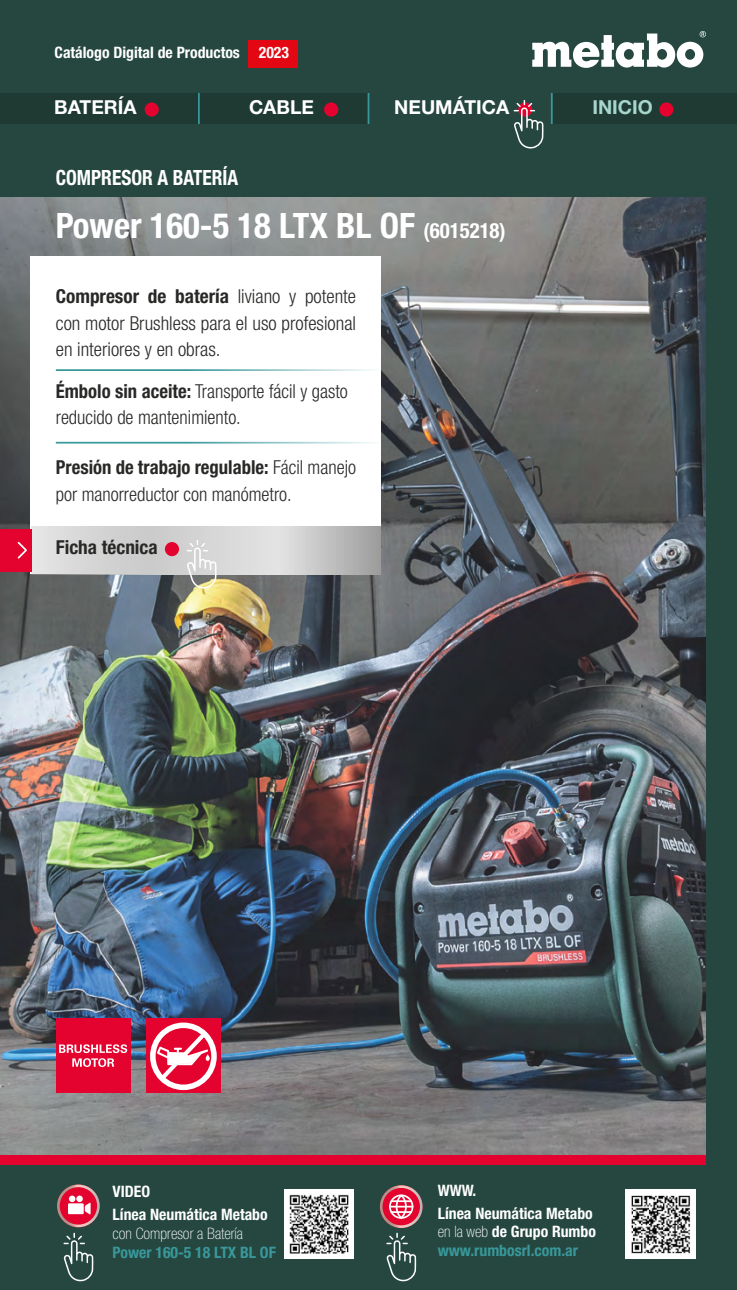
<style>
.page{position:relative;width:737px;height:1290px;background:#fff}
.page>*{position:absolute;margin:0;border:0;box-sizing:border-box;transform-origin:0 0}
.t1{font:700 condensed 35px "Helvetica Neue LT Std";color:#fff}
.t2{font:700 condensed 21px "Helvetica Neue LT Std";color:#fff;scale:.92 1}
.t3{font:300 condensed 19.25px/26.2px "Helvetica Neue";color:#282827}
.t4{font:700 condensed 19.25px "Helvetica Neue LT Std";color:#282827}
.t5{font:700 19.25px "Helvetica Neue LT Std";color:#fff}
.t6{font:700 19.25px "Helvetica Neue LT Std";color:#a6d6cc}
.t7{font:700 condensed 15.75px/22.8px "Helvetica Neue LT Std";color:#fff}
.t8{font:700 condensed 15.75px/18.9px "Helvetica Neue LT Std";color:#39989b}
.t9{font:100 condensed 15.75px "Helvetica Neue";color:#fff}
.t10{font:700 15.75px "Helvetica Neue";color:#fff}
.s1{font-size:21px}
.s2{font-family:"Helvetica Neue";font-weight:300}
.s3{font-family:"Helvetica Neue LT Std";font-weight:700}
.s4{font-family:"Helvetica Neue";font-weight:100;color:#fff}
.s5{color:#fff}
</style>
<div class="page">
<div style="left:0;top:1166px;width:737px;height:124px;background:#25473f"></div>
<div style="left:0;top:0;width:737px;height:124px;background:#25473f"></div>
<svg style="left:532px;top:31px;width:174px;height:37px"></svg>
<img style="left:380px;top:1185px;width:42px;height:43px">
<svg style="left:389px;top:1194px;width:24px;height:25px"></svg>
<hr style="left:390px;top:1211px;width:22px;height:2px;background:#fff">
<img style="left:57px;top:1184px;width:43px;height:43px">
<div style="left:68px;top:1203px;width:16px;height:11px;background:#fff"></div>
<div style="left:69px;top:1195px;width:6px;height:7px;background:#fff;border-radius:50%"></div>
<div style="left:76px;top:1195px;width:7px;height:7px;background:#fff;border-radius:50%"></div>
<svg style="left:85px;top:1202px;width:6px;height:12px"></svg>
<svg style="left:63px;top:1233px;width:30px;height:49px"></svg>
<svg style="left:386px;top:1233px;width:30px;height:49px"></svg>
<img style="left:284px;top:1189px;width:69px;height:70px">
<img style="left:626px;top:1189px;width:69px;height:70px">
<div style="left:0;top:93px;width:737px;height:31px;background:#1e3a33"></div>
<div style="left:368px;top:93px;width:184px;height:31px;background:#25473f"></div>
<hr style="left:198px;top:93px;width:2px;height:31px;background:#39989b">
<hr style="left:367px;top:93px;width:2px;height:31px;background:#39989b">
<hr style="left:551px;top:93px;width:1px;height:31px;background:#39989b">
<div style="left:706px;top:124px;width:31px;height:1042px;background:#25473f"></div>
<div style="left:248px;top:41px;width:50px;height:27px;background:#e30613"></div>
<div style="left:1px;top:124px;width:705px;height:164px;background:#25473f"></div>
<img style="left:0;top:198px;width:706px;height:957px">
<div style="left:146px;top:1018px;width:74px;height:75px;background:#e4032e"></div>
<svg style="left:150px;top:1022px;width:67px;height:68px"></svg>
<div style="left:56px;top:1018px;width:74px;height:75px;background:#e4032e"></div>
<svg style="left:59px;top:1044px;width:68px;height:23px"></svg>
<div style="left:0;top:1155px;width:706px;height:10px;background:#e4032e"></div>
<div style="left:31px;top:256px;width:350px;height:318px;background:#fff"></div>
<svg style="left:32px;top:526px;width:349px;height:48px;background:#cfcfcf"></svg>
<div style="left:0;top:529px;width:31px;height:42px;background:#e4032e"></div>
<svg style="left:17px;top:541px;width:10px;height:18px"></svg>
<hr style="left:56px;top:442px;width:325px;height:1px;background:#39989b">
<hr style="left:56px;top:369px;width:325px;height:2px;background:#39989b">
<div style="left:145px;top:102px;width:14px;height:15px;background:#e4032e;border-radius:50%"></div>
<div style="left:324px;top:102px;width:14px;height:15px;background:#e4032e;border-radius:50%"></div>
<div style="left:659px;top:102px;width:14px;height:15px;background:#e4032e;border-radius:50%"></div>
<div style="left:165px;top:542px;width:14px;height:14px;background:#e4032e;border-radius:50%"></div>
<svg style="left:513px;top:100px;width:30px;height:49px"></svg>
<svg style="left:187px;top:540px;width:29px;height:50px"></svg>
<p class="t7" style="left:55px;top:41px;width:236px">Catálogo Digital de Productos 2023</p>
<p class="t5" style="left:54px;top:96px;width:84px">BATERÍA</p>
<p class="t5" style="left:249px;top:96px;width:66px">CABLE</p>
<p class="t5" style="left:394px;top:96px;width:117px">NEUMÁTICA</p>
<p class="t6" style="left:592px;top:96px;width:62px">INICIO</p>
<p class="t2" style="left:56px;top:165px;width:200px">COMPRESOR A BATERÍA</p>
<p class="t10" style="left:56px;top:169px;width:148px">LÍNEA NEUMÁTICA</p>
<h1 class="t1" style="left:56px;top:205px;width:451px">Power 160-5 18 LTX BL OF <span class="s1">(6015218)</span></h1>
<p class="t4" style="left:56px;top:285px;width:302px">Compresor de batería <span class="s2">liviano y potente</span></p>
<p class="t3" style="left:56px;top:310px;width:302px">con motor Brushless para el uso profesional en interiores y en obras.</p>
<p class="t3" style="left:56px;top:378px;width:293px"><span class="s3">Émbolo sin aceite:</span> Transporte fácil y gasto reducido de mantenimiento.</p>
<p class="t4" style="left:56px;top:456px;width:302px">Presión de trabajo regulable: <span class="s2">Fácil manejo</span></p>
<p class="t3" style="left:56px;top:480px;width:237px">por manorreductor con manómetro.</p>
<p class="t4" style="left:56px;top:536px;width:103px">Ficha técnica</p>
<p class="t7" style="left:113px;top:1180px;width:157px">VIDEO<br>Línea Neumática Metabo</p>
<p class="t9" style="left:113px;top:1224px;width:132px">con Compresor a Batería</p>
<p class="t8" style="left:113px;top:1242px;width:165px">Power 160-5 18 LTX BL OF</p>
<p class="t7" style="left:438px;top:1178px;width:157px">WWW.<br>Línea Neumática Metabo</p>
<p class="t8" style="left:438px;top:1222px;width:160px"><span class="s4">en la web</span> <span class="s5">de Grupo Rumbo </span>www.rumbosrl.com.ar</p>
</div>
